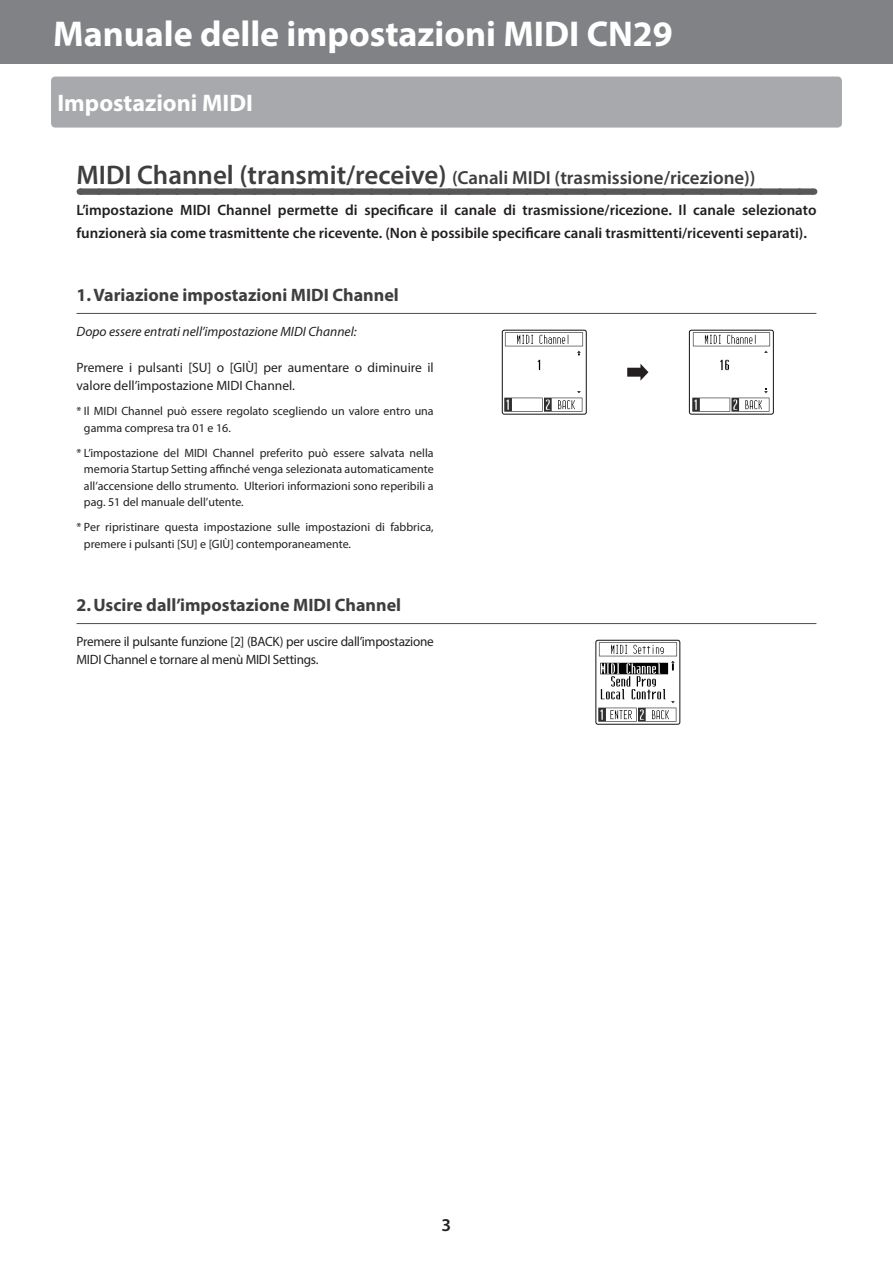
<style>
.page{position:relative;width:893px;height:1263px;background:#fff}
.page>*{position:absolute;margin:0;border:0;box-sizing:border-box;transform-origin:0 0}
.t1{font:700 36px "Myriad Pro";color:#fff}
.t2{font:700 24px "Myriad Pro";color:#fff}
.t3{font:600 18.9px "Myriad Pro";color:#3e3e3f}
.t4{font:700 18px "Myriad Pro";color:#3e3e3f}
.t5{font:600 18px "Myriad Pro";color:#231f20}
.t6{font:600 15px/22.5px "Myriad Pro";color:#231f20}
.t7{font:13.5px/18px "Myriad Pro";letter-spacing:-.02em;color:#231f20}
.t8{font:13.5px/18px "Myriad Pro";color:#231f20}
.t9{font:italic 13.5px "Myriad Pro";color:#231f20}
.t10{font:12px/16.5px "Myriad Pro";color:#231f20}
.s1{font-size:27px}
</style>
<div class="page">
<div style="left:51px;top:77px;width:791px;height:51px;background:#a8a9ad;border-radius:4px"></div>
<div style="left:0;top:0;width:893px;height:64px;background:#808285"></div>
<div style="left:80px;top:188px;width:733px;height:7px;background:#57585a"></div>
<svg style="left:99px;top:188px;width:705px;height:7px"></svg>
<hr style="left:77px;top:313px;width:739px;height:1px;background:#57585a">
<hr style="left:77px;top:623px;width:739px;height:1px;background:#57585a">
<img style="left:504px;top:332px;width:80px;height:80px">
<div style="left:502px;top:330px;width:85px;height:85px;border:1px solid #231f20;border-radius:2px"></div>
<img style="left:692px;top:332px;width:79px;height:80px">
<div style="left:689px;top:330px;width:85px;height:85px;border:1px solid #231f20;border-radius:2px"></div>
<svg style="left:627px;top:364px;width:21px;height:17px"></svg>
<img style="left:598px;top:642px;width:80px;height:80px">
<div style="left:595px;top:640px;width:85px;height:85px;border:1px solid #231f20;border-radius:2px"></div>
<h1 class="t1" style="left:53px;top:10px;width:621px">Manuale delle impostazioni MIDI CN29</h1>
<h2 class="t2" style="left:57px;top:87px;width:197px">Impostazioni MIDI</h2>
<h3 class="t3" style="left:77px;top:166px;width:681px"><span class="s1">MIDI Channel (transmit/receive)</span> (Canali MIDI (trasmissione/ricezione))</h3>
<p class="t6" style="left:77px;top:199px;width:741px">L’impostazione MIDI Channel permette di specificare il canale di trasmissione/ricezione. Il canale selezionato funzionerà sia come trasmittente che ricevente. (Non è possibile specificare canali trasmittenti/riceventi separati).</p>
<h3 class="t4" style="left:77px;top:283px;width:324px">1.Variazione impostazioni MIDI Channel</h3>
<p class="t9" style="left:77px;top:323px;width:282px">Dopo essere entrati nell’impostazione MIDI Channel:</p>
<p class="t8" style="left:77px;top:358px;width:359px">Premere i pulsanti [SU] o [GIÙ] per aumentare o diminuire il valore dell’impostazione MIDI Channel.</p>
<p class="t10" style="left:84px;top:403px;width:351px;text-indent:-7px">* Il MIDI Channel può essere regolato scegliendo un valore entro una gamma compresa tra 01 e 16.</p>
<p class="t10" style="left:84px;top:444px;width:351px;text-align:justify;text-indent:-7px">* L’impostazione del MIDI Channel preferito può essere salvata nella memoria Startup Setting affinché venga selezionata automaticamente all’accensione dello strumento. Ulteriori informazioni sono reperibili a pag. 51 del manuale dell’utente.</p>
<p class="t10" style="left:84px;top:519px;width:351px;text-indent:-7px">* Per ripristinare questa impostazione sulle impostazioni di fabbrica, premere i pulsanti [SU] e [GIÙ] contemporaneamente.</p>
<h3 class="t4" style="left:77px;top:593px;width:326px">2.Uscire dall’impostazione MIDI Channel</h3>
<p class="t7" style="left:77px;top:633px;width:359px">Premere il pulsante funzione [2] (BACK) per uscire dall’impostazione<br>MIDI Channel e tornare al menù MIDI Settings.</p>
<h3 class="t5" style="left:442px;top:1214px;width:11px">3</h3>
</div>
